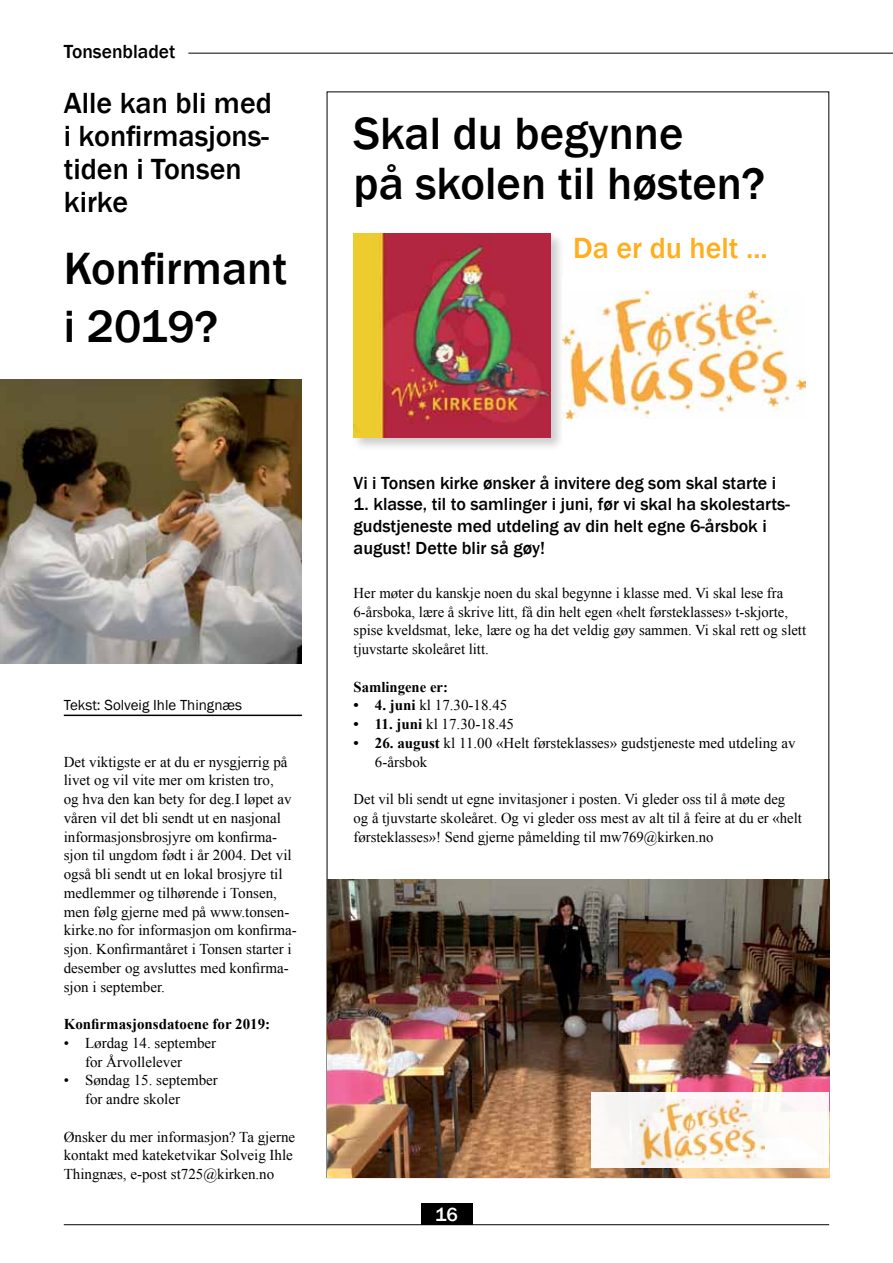
<style>
.page{position:relative;width:893px;height:1263px;background:#fff}
.page>*{position:absolute;margin:0;border:0;box-sizing:border-box;transform-origin:0 0}
.t1{font:500 46.5px/58.1px "Franklin Gothic";color:#000}
.t2{font:500 30px/33px "Franklin Gothic";color:#000}
.t3{font:500 30px "Franklin Gothic";color:#ffae1f}
.t4{font:500 19.5px "Franklin Gothic";color:#000}
.t5{font:500 19.5px "Franklin Gothic";color:#fff}
.t6{font:500 18px/21.8px "Franklin Gothic";color:#000}
.t7{font:15px/18.8px "Times New Roman";color:#000}
.t8{font:700 15px "Times New Roman";color:#000}
.t9{font:15px "Franklin Gothic";color:#000}
.s1{font-weight:700}
</style>
<div class="page">
<hr style="left:64px;top:715px;width:238px;height:1px;background:#000">
<img style="left:0;top:379px;width:302px;height:284px">
<div style="left:351px;top:231px;width:214px;height:220px;background:#000;opacity:.2"></div>
<img style="left:354px;top:233px;width:197px;height:204px">
<div style="left:562px;top:277px;width:247px;height:163px;background:#fff"></div>
<img style="left:563px;top:290px;width:242px;height:128px">
<img style="left:327px;top:879px;width:502px;height:299px">
<div style="left:591px;top:1092px;width:238px;height:75px;background:#fdf9f8"></div>
<img style="left:640px;top:1099px;width:124px;height:66px">
<hr style="left:188px;top:53px;width:705px;height:1px;background:#000">
<hr style="left:64px;top:1224px;width:765px;height:1px;background:#000">
<div style="left:421px;top:1203px;width:51px;height:22px;background:#000"></div>
<h3 class="t4" style="left:64px;top:40px;width:113px">Tonsenbladet</h3>
<h2 class="t2" style="left:64px;top:86px;width:210px">Alle kan bli med i konfirmasjons&shy;tiden i Tonsen kirke</h2>
<h1 class="t1" style="left:64px;top:239px;width:225px">Konfirmant i 2019?</h1>
<p class="t9" style="left:64px;top:696px;width:180px">Tekst: Solveig Ihle Thingnæs</p>
<p class="t7" style="left:64px;top:752px;width:234px">Det viktigste er at du er nysgjerrig på livet og vil vite mer om kristen tro,<br>og hva den kan bety for deg.I løpet av våren vil det bli sendt ut en nasjonal informasjonsbrosjyre om konfirma&shy;sjon til ungdom født i år 2004. Det vil også bli sendt ut en lokal brosjyre til medlemmer og tilhørende i Tonsen, men følg gjerne med på www.tonsen&shy;kirke.no for informasjon om konfirma&shy;sjon. Konfirmantåret i Tonsen starter i desember og avsluttes med konfirma&shy;sjon i september.</p>
<p class="t8" style="left:64px;top:1014px;width:208px">Konfirmasjonsdatoene for 2019:</p>
<p class="t7" style="left:85px;top:1033px;width:133px;text-indent:-21px">• Lørdag 14. september for Årvollelever</p>
<p class="t7" style="left:85px;top:1071px;width:134px;text-indent:-21px">• Søndag 15. september for andre skoler</p>
<p class="t7" style="left:64px;top:1127px;width:233px">Ønsker du mer informasjon? Ta gjerne kontakt med kateketvikar Solveig Ihle<br>Thingnæs, e-post st725@kirken.no</p>
<h1 class="t1" style="left:354px;top:109px;width:413px;line-height:49.5px">Skal du begynne<br>på skolen til høsten?</h1>
<h2 class="t3" style="left:573px;top:230px;width:196px">Da er du helt ...</h2>
<p class="t6" style="left:354px;top:472px;width:424px">Vi i Tonsen kirke ønsker å invitere deg som skal starte i</p>
<p class="t6" style="left:354px;top:494px;width:438px">1. klasse, til to samlinger i juni, før vi skal ha skolestarts&shy;gudstjeneste med utdeling av din helt egne 6-årsbok i august! Dette blir så gøy!</p>
<p class="t7" style="left:354px;top:583px;width:454px">Her møter du kanskje noen du skal begynne i klasse med. Vi skal lese fra 6-årsboka, lære å skrive litt, få din helt egen «helt førsteklasses» t-skjorte, spise kveldsmat, leke, lære og ha det veldig gøy sammen. Vi skal rett og slett tjuvstarte skoleåret litt.</p>
<p class="t8" style="left:354px;top:676px;width:96px">Samlingene er:</p>
<p class="t7" style="left:354px;top:696px;width:155px"><span class="s1">• 4. juni</span> kl 17.30-18.45</p>
<p class="t7" style="left:354px;top:714px;width:162px"><span class="s1">• 11. juni</span> kl 17.30-18.45</p>
<p class="t7" style="left:375px;top:733px;width:422px;text-indent:-21px"><span class="s1">• 26. august</span> kl 11.00 «Helt førsteklasses» gudstjeneste med utdeling av<br>6-årsbok</p>
<p class="t7" style="left:354px;top:789px;width:450px">Det vil bli sendt ut egne invitasjoner i posten. Vi gleder oss til å møte deg og å tjuvstarte skoleåret. Og vi gleder oss mest av alt til å feire at du er «helt førsteklasses»! Send gjerne påmelding til mw769@kirken.no</p>
<h3 class="t5" style="left:435px;top:1202px;width:24px">16</h3>
</div>
